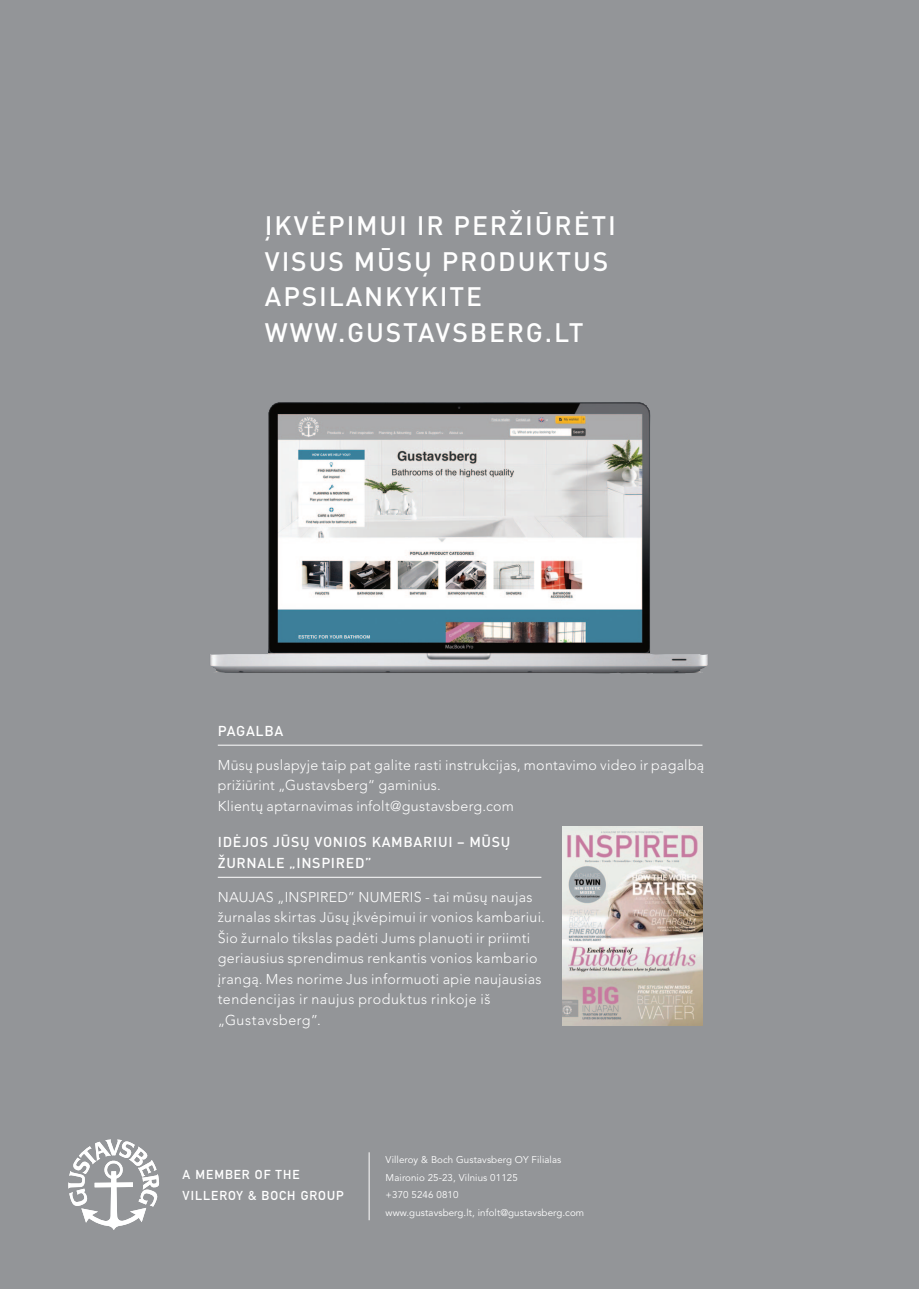
<style>
.page{position:relative;width:919px;height:1289px;background:#fff}
.page>*{position:absolute;margin:0;border:0;box-sizing:border-box;transform-origin:0 0}
.t1{font:500 26.4px/35.7px "DIN Pro";letter-spacing:.07em;color:#fff}
.t2{font:300 14.25px/20.5px "Avenir LT Pro";letter-spacing:.025em;color:#fff}
.t3{font:500 14.25px/21px "DIN Pro";letter-spacing:.05em;color:#fff}
.t4{font:12.75px/21px "DIN Mittelschrift";letter-spacing:.08em;color:#fff}
.t5{font:9.75px/17.4px "Avenir LT Pro";letter-spacing:.01em;color:#fff}
</style>
<div class="page">
<div style="left:0;top:0;width:918px;height:1288px;background:#939598"></div>
<hr style="left:369px;top:1152px;width:1px;height:68px;background:#fff">
<hr style="left:218px;top:744px;width:484px;height:1px;background:#fff">
<svg style="left:68px;top:1139px;width:91px;height:90px"></svg>
<hr style="left:218px;top:876px;width:323px;height:1px;background:#fff">
<img style="left:210px;top:402px;width:498px;height:271px">
<img style="left:562px;top:826px;width:140px;height:199px">
<h1 class="t1" style="left:265px;top:210px;width:352px">ĮKVĖPIMUI IR PERŽIŪRĖTI<br>VISUS MŪSŲ PRODUKTUS<br>APSILANKYKITE<br>WWW.GUSTAVSBERG.LT</h1>
<p class="t3" style="left:218px;top:721px;width:67px">PAGALBA</p>
<p class="t2" style="left:218px;top:755px;width:488px">Mūsų puslapyje taip pat galite rasti instrukcijas, montavimo video ir pagalbą prižiūrint „Gustavsberg“ gaminius.<br>Klientų aptarnavimas infolt@gustavsberg.com</p>
<p class="t3" style="left:218px;top:832px;width:294px">IDĖJOS JŪSŲ VONIOS KAMBARIUI – MŪSŲ<br>ŽURNALE „INSPIRED”</p>
<p class="t2" style="left:218px;top:887px;width:328px">NAUJAS „INSPIRED” NUMERIS - tai mūsų naujas žurnalas skirtas Jūsų įkvėpimui ir vonios kambariui.<br>Šio žurnalo tikslas padėti Jums planuoti ir priimti geriausius sprendimus renkantis vonios kambario įrangą. Mes norime Jus informuoti apie naujausias tendencijas ir naujus produktus rinkoje iš „Gustavsberg”.</p>
<p class="t4" style="left:182px;top:1165px;width:163px">A MEMBER OF THE<br>VILLEROY &amp; BOCH GROUP</p>
<p class="t5" style="left:385px;top:1152px;width:200px">Villeroy &amp; Boch Gustavsberg OY Filialas Maironio 25-23, Vilnius 01125<br>+370 5246 0810<br>www.gustavsberg.lt, infolt@gustavsberg.com</p>
</div>
